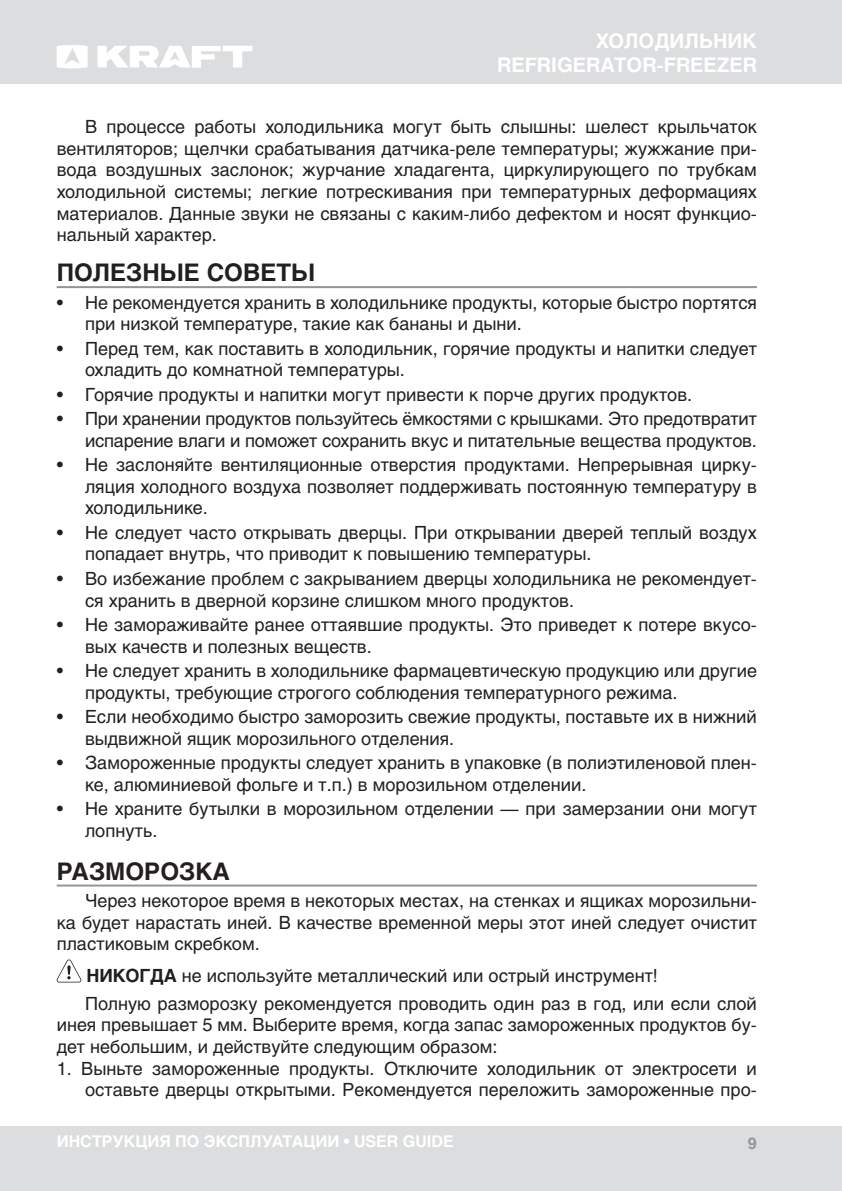
<style>
.page{position:relative;width:842px;height:1191px;background:#fff}
.page>*{position:absolute;margin:0;border:0;box-sizing:border-box;transform-origin:0 0}
.Zag_PODCH{font:700 24px "Helios C";color:#231f20}
.t1{font:700 20px/24px "Helios C";color:#fff;text-align:right}
.bullet_список{font:18px/21.6px "Helios C";color:#231f20}
.text_osn{font:18px/21.6px "Helios C";color:#231f20;text-align:justify}
.внимание__важно{font:18px "Helios C";color:#231f20}
.t2{font:700 16px "Helios C";color:#fff}
.t3{font:700 16px "Helios C";color:#939598}
.s1{font-weight:700}
</style>
<div class="page">
<div style="left:0;top:0;width:842px;height:84px;background:#dcdddf"></div>
<div style="left:0;top:1125px;width:842px;height:66px;background:#dcdddf"></div>
<svg style="left:57px;top:45px;width:31px;height:23px"></svg>
<svg style="left:97px;top:46px;width:155px;height:22px"></svg>
<hr style="left:57px;top:286px;width:700px;height:2px;background:#939598">
<hr style="left:57px;top:884px;width:700px;height:2px;background:#939598">
<svg style="left:57px;top:959px;width:24px;height:23px"></svg>
<p class="t1" style="left:497px;top:29px;width:261px">ХОЛОДИЛЬНИК<br>REFRIGERATOR-FREEZER</p>
<p class="text_osn" style="left:57px;top:116px;width:702px;text-indent:28px">В процессе работы холодильника могут быть слышны: шелест крыльчаток вентиляторов; щелчки срабатывания датчика-реле температуры; жужжание при&shy;вода воздушных заслонок; журчание хладагента, циркулирующего по трубкам холодильной системы; легкие потрескивания при температурных деформациях материалов. Данные звуки не связаны с каким-либо дефектом и носят функцио&shy;нальный характер.</p>
<p class="Zag_PODCH" style="left:57px;top:259px;width:260px">ПОЛЕЗНЫЕ СОВЕТЫ</p>
<p class="bullet_список" style="left:85px;top:291px;width:673px;text-indent:-28px">• Не рекомендуется хранить в холодильнике продукты, которые быстро портятся при низкой температуре, такие как бананы и дыни.</p>
<p class="bullet_список" style="left:85px;top:337px;width:673px;text-indent:-28px">• Перед тем, как поставить в холодильник, горячие продукты и напитки следует охладить до комнатной температуры.</p>
<p class="bullet_список" style="left:57px;top:383px;width:637px">• Горячие продукты и напитки могут привести к порче других продуктов.</p>
<p class="bullet_список" style="left:57px;top:408px;width:702px;text-align:right">• При хранении продуктов пользуйтесь ёмкостями с крышками. Это предотвратит испарение влаги и поможет сохранить вкус и питательные вещества продуктов.</p>
<p class="bullet_список" style="left:85px;top:454px;width:673px;text-align:justify;text-indent:-28px">• Не заслоняйте вентиляционные отверстия продуктами. Непрерывная цирку&shy;ляция холодного воздуха позволяет поддерживать постоянную температуру в холодильнике.</p>
<p class="bullet_список" style="left:85px;top:521px;width:673px;text-indent:-28px">• Не следует часто открывать дверцы. При открывании дверей теплый воздух попадает внутрь, что приводит к повышению температуры.</p>
<p class="bullet_список" style="left:85px;top:567px;width:673px;text-indent:-28px">• Во избежание проблем с закрыванием дверцы холодильника не рекомендует&shy;ся хранить в дверной корзине слишком много продуктов.</p>
<p class="bullet_список" style="left:85px;top:613px;width:673px;text-indent:-28px">• Не замораживайте ранее оттаявшие продукты. Это приведет к потере вкусо&shy;вых качеств и полезных веществ.</p>
<p class="bullet_список" style="left:85px;top:659px;width:673px;text-indent:-28px">• Не следует хранить в холодильнике фармацевтическую продукцию или другие продукты, требующие строгого соблюдения температурного режима.</p>
<p class="bullet_список" style="left:85px;top:705px;width:673px;text-indent:-28px">• Если необходимо быстро заморозить свежие продукты, поставьте их в нижний выдвижной ящик морозильного отделения.</p>
<p class="bullet_список" style="left:85px;top:751px;width:673px;text-indent:-28px">• Замороженные продукты следует хранить в упаковке (в полиэтиленовой плен&shy;ке, алюминиевой фольге и т.п.) в морозильном отделении.</p>
<p class="bullet_список" style="left:85px;top:798px;width:673px;text-indent:-28px">• Не храните бутылки в морозильном отделении — при замерзании они могут лопнуть.</p>
<p class="Zag_PODCH" style="left:57px;top:857px;width:175px">РАЗМОРОЗКА</p>
<p class="text_osn" style="left:57px;top:889px;width:702px;text-indent:28px">Через некоторое время в некоторых местах, на стенках и ящиках морозильни&shy;ка будет нарастать иней. В качестве временной меры этот иней следует очистит пластиковым скребком.</p>
<p class="внимание__важно" style="left:86px;top:965px;width:573px"><span class="s1">НИКОГДА</span> не используйте металлический или острый инструмент!</p>
<p class="text_osn" style="left:57px;top:992px;width:702px;text-indent:28px">Полную разморозку рекомендуется проводить один раз в год, или если слой инея превышает 5 мм. Выберите время, когда запас замороженных продуктов бу&shy;дет небольшим, и действуйте следующим образом:</p>
<p class="bullet_список" style="left:57px;top:1057px;width:702px;text-align:right">1. Выньте замороженные продукты. Отключите холодильник от электросети и оставьте дверцы открытыми. Рекомендуется переложить замороженные про-</p>
<p class="t2" style="left:57px;top:1131px;width:399px">ИНСТРУКЦИЯ ПО ЭКСПЛУАТАЦИИ • USER GUIDE</p>
<p class="t3" style="left:748px;top:1134px;width:10px">9</p>
</div>
